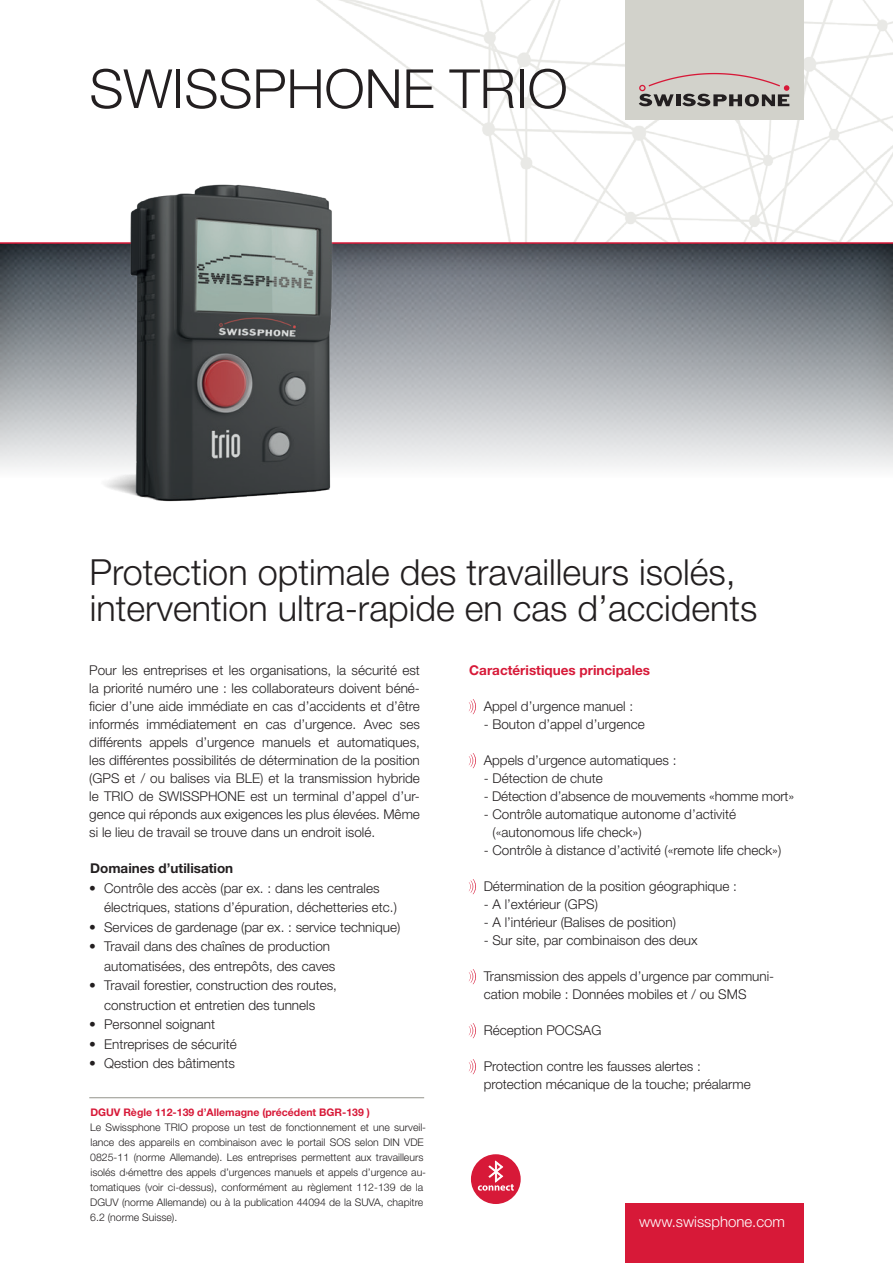
<style>
.page{position:relative;width:893px;height:1263px;background:#fff}
.page>*{position:absolute;margin:0;border:0;box-sizing:border-box;transform-origin:0 0}
.Lauftext__Tabelle{font:300 54px "Helvetica Neue LT Std";color:#231f20}
.Lauftext__Tabelle-2{font:300 36px/36px "Helvetica Neue LT Std";color:#231f20}
.Lauftext__Tabelle-3{font:300 15px "Helvetica Neue LT Std";color:#fff}
.Aufzählung__print{font:300 13.5px/18px "Helvetica Neue LT Std";color:#231f20}
.Lauftext__Flattersat{font:700 13.5px "Helvetica Neue LT Std";color:#d71938}
.Lauftext__Blocksatz{font:700 13.5px "Helvetica Neue LT Std";color:#231f20}
.Lauftext__Flattersat-2{font:300 10.5px/15px "Helvetica Neue LT Std";color:#231f20}
.Lauftext__Flattersat-3{font:700 10.5px "Helvetica Neue LT Std";color:#d71938}
</style>
<div class="page">
<img style="left:316px;top:0;width:577px;height:242px">
<div style="left:0;top:242px;width:893px;height:236px;background:#231f20;opacity:.75"></div>
<div style="left:625px;top:0;width:179px;height:119px;background:#d2d2cb"></div>
<svg style="left:639px;top:73px;width:150px;height:33px"></svg>
<div style="left:625px;top:1203px;width:179px;height:60px;background:#d71938"></div>
<hr style="left:0;top:242px;width:893px;height:2px;background:#d71938">
<img style="left:24px;top:126px;width:400px;height:376px">
<svg style="left:469px;top:699px;width:7px;height:15px"></svg>
<svg style="left:469px;top:753px;width:7px;height:15px"></svg>
<svg style="left:469px;top:879px;width:7px;height:15px"></svg>
<svg style="left:469px;top:969px;width:7px;height:15px"></svg>
<svg style="left:469px;top:1023px;width:7px;height:15px"></svg>
<svg style="left:469px;top:1059px;width:7px;height:15px"></svg>
<div style="left:471px;top:1154px;width:50px;height:50px;background:#d71938;border-radius:50%"></div>
<svg style="left:478px;top:1160px;width:36px;height:31px"></svg>
<hr style="left:89px;top:1097px;width:335px;height:1px;background:#94948b">
<p class="Lauftext__Tabelle" style="left:89px;top:56px;width:480px">SWISSPHONE TRIO</p>
<p class="Lauftext__Tabelle-2" style="left:90px;top:553px;width:669px">Protection optimale des travailleurs isolés, intervention ultra-rapide en cas d’accidents</p>
<p class="Aufzählung__print" style="left:89px;top:661px;width:332px;text-align:justify">Pour les entreprises et les organisations, la sécurité est la priorité numéro une : les collaborateurs doivent béné&shy;ficier d’une aide immédiate en cas d’accidents et d’être informés immédiatement en cas d’urgence. Avec ses différents appels d’urgence manuels et automatiques, les différentes possibilités de détermination de la position (GPS et / ou balises via BLE) et la transmission hybride le TRIO de SWISSPHONE est un terminal d’appel d’ur&shy;gence qui réponds aux exigences les plus élevées. Même si le lieu de travail se trouve dans un endroit isolé.</p>
<p class="Lauftext__Blocksatz" style="left:90px;top:860px;width:145px">Domaines d’utilisation</p>
<p class="Aufzählung__print" style="left:104px;top:878px;width:294px;line-height:19.5px;text-indent:-15px">• Contrôle des accès (par ex. : dans les centrales électriques, stations d’épuration, déchetteries etc.)</p>
<p class="Aufzählung__print" style="left:89px;top:917px;width:313px">• Services de gardenage (par ex. : service technique)</p>
<p class="Aufzählung__print" style="left:104px;top:936px;width:233px;line-height:19.5px;text-indent:-15px">• Travail dans des chaînes de production automatisées, des entrepôts, des caves</p>
<p class="Aufzählung__print" style="left:89px;top:975px;width:249px;line-height:19.5px;text-align:center">• Travail forestier, construction des routes, construction et entretien des tunnels</p>
<p class="Aufzählung__print" style="left:89px;top:1015px;width:127px">• Personnel soignant</p>
<p class="Aufzählung__print" style="left:89px;top:1034px;width:149px">• Entreprises de sécurité</p>
<p class="Aufzählung__print" style="left:89px;top:1054px;width:147px">• Qestion des bâtiments</p>
<p class="Lauftext__Flattersat-3" style="left:90px;top:1106px;width:281px">DGUV Règle 112-139 d’Allemagne (précédent BGR-139 )</p>
<p class="Lauftext__Flattersat-2" style="left:90px;top:1120px;width:337px">Le Swissphone TRIO propose un test de fonctionnement et une surveil&shy;lance des appareils en combinaison avec le portail SOS selon DIN VDE 0825-11 (norme Allemande). Les entreprises permettent aux travailleurs isolés d›émettre des appels d’urgences manuels et appels d’urgence au&shy;tomatiques (voir ci-dessus), conformément au règlement 112-139 de la DGUV (norme Allemande) ou à la publication 44094 de la SUVA, chapitre 6.2 (norme Suisse).</p>
<p class="Lauftext__Flattersat" style="left:469px;top:662px;width:182px">Caractéristiques principales</p>
<p class="Aufzählung__print" style="left:484px;top:697px;width:151px">Appel d’urgence manuel :</p>
<p class="Aufzählung__print" style="left:484px;top:715px;width:163px">- Bouton d’appel d’urgence</p>
<p class="Aufzählung__print" style="left:484px;top:751px;width:194px">Appels d’urgence automatiques :</p>
<p class="Aufzählung__print" style="left:484px;top:769px;width:121px">- Détection de chute</p>
<p class="Aufzählung__print" style="left:484px;top:787px;width:312px">- Détection d’absence de mouvements «homme mort»</p>
<p class="Aufzählung__print" style="left:492px;top:805px;width:245px;text-indent:-9px">- Contrôle automatique autonome d’activité («autonomous life check»)</p>
<p class="Aufzählung__print" style="left:484px;top:841px;width:299px">- Contrôle à distance d’activité («remote life check»)</p>
<p class="Aufzählung__print" style="left:484px;top:877px;width:255px">Détermination de la position géographique :</p>
<p class="Aufzählung__print" style="left:484px;top:895px;width:116px">- A l’extérieur (GPS)</p>
<p class="Aufzählung__print" style="left:484px;top:913px;width:194px">- A l’intérieur (Balises de position)</p>
<p class="Aufzählung__print" style="left:484px;top:931px;width:216px">- Sur site, par combinaison des deux</p>
<p class="Aufzählung__print" style="left:484px;top:967px;width:290px">Transmission des appels d’urgence par communi&shy;cation mobile : Données mobiles et / ou SMS</p>
<p class="Aufzählung__print" style="left:484px;top:1021px;width:119px">Réception POCSAG</p>
<p class="Aufzählung__print" style="left:484px;top:1057px;width:269px">Protection contre les fausses alertes : protection mécanique de la touche; préalarme</p>
<p class="Lauftext__Tabelle-3" style="left:639px;top:1212px;width:147px">www.swissphone.com</p>
</div>
